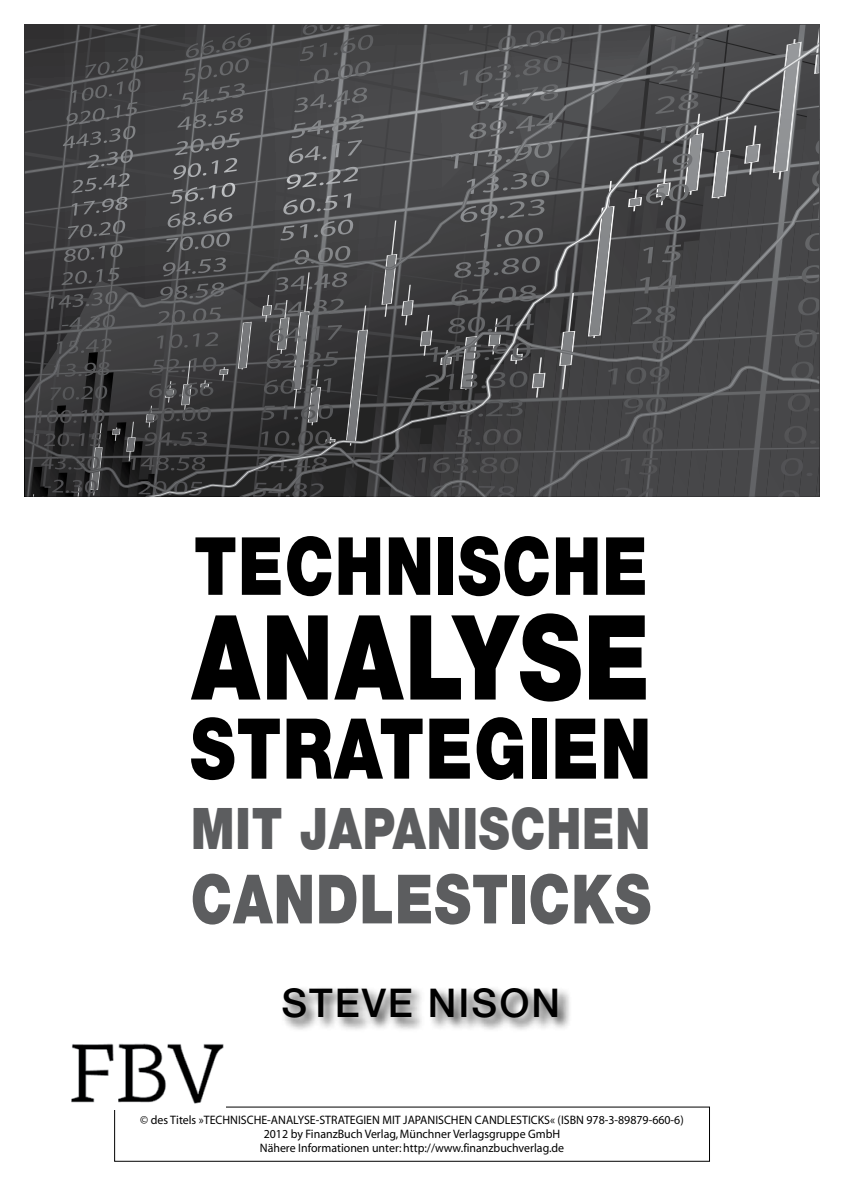
<style>
.page{position:relative;width:844px;height:1191px;background:#fff}
.page>*{position:absolute;margin:0;border:0;box-sizing:border-box;transform-origin:0 0}
.t1{font:900 117.77px "Helvetica Neue LT Std";letter-spacing:.02em;color:#000;scale:.8 1}
.t2{font:900 84px "Helvetica Neue LT Std";letter-spacing:.02em;color:#000;scale:.8 1}
.t3{font:900 80.33px "Helvetica Neue LT Std";letter-spacing:.02em;color:#000;scale:.8 1}
.t4{font:900 68.08px "Helvetica Neue LT Std";letter-spacing:.02em;color:#5c5d5f;scale:.8 1}
.t5{font:900 57.4px "Helvetica Neue LT Std";letter-spacing:.02em;color:#5c5d5f;scale:.8 1}
.t6{font:500 39.73px "Helvetica Neue LT Std";letter-spacing:.05em;color:#000}
.t7{font:12.25px/14px "Myriad MM 400 600";color:#000;text-align:center}
</style>
<div class="page">
<svg style="left:25px;top:25px;width:717px;height:342px;background:#434244"></svg>
<svg style="left:25px;top:367px;width:123px;height:129px;background:#363637"></svg>
<svg style="left:148px;top:44px;width:671px;height:452px;background:#4b4b4d"></svg>
<div style="left:281px;top:985px;width:291px;height:48px;background:#000;opacity:.75"></div>
<img style="left:71px;top:1043px;width:153px;height:61px">
<h3 class="t3" style="left:194px;top:518px;width:568px">TECHNISCHE</h3>
<h1 class="t1" style="left:191px;top:587px;width:574px">ANALYSE</h1>
<h2 class="t2" style="left:190px;top:698px;width:577px">STRATEGIEN</h2>
<h3 class="t5" style="left:191px;top:794px;width:575px">MIT JAPANISCHEN</h3>
<h3 class="t4" style="left:191px;top:858px;width:576px">CANDLESTICKS</h3>
<h3 class="t6" style="left:281px;top:979px;width:280px">STEVE NISON</h3>
<p class="t7" style="left:140px;top:1113px;width:545px">© des Titels »Technische-Analyse-Strategien mit japanischen Candlesticks« (IS BN 978-3-89879-660-6)<br>2012 by FinanzBuch Verlag, Münchner Verlagsgruppe GmbH<br>Nähere Informationen unter: http://www.finanzbuchverlag.de</p>
</div>
